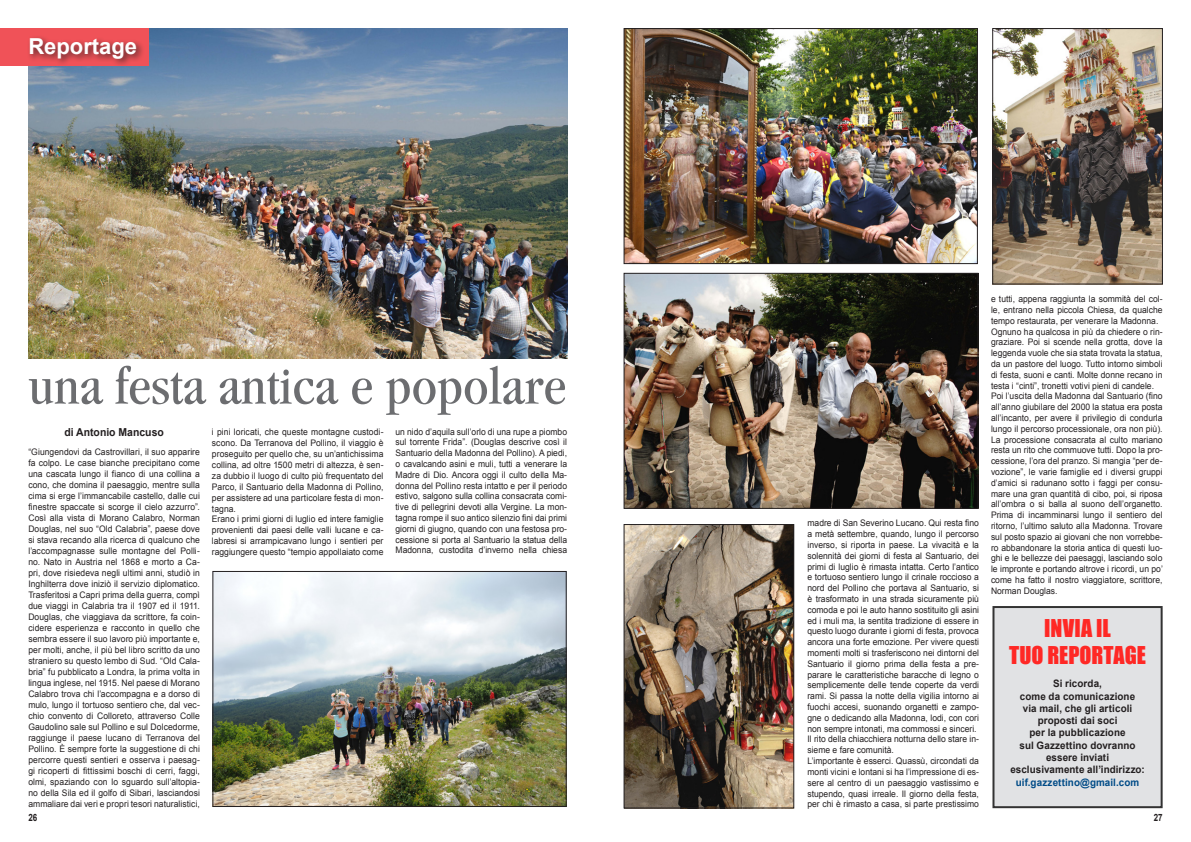
<style>
.page{position:relative;width:1191px;height:842px;background:#fff}
.page>*{position:absolute;margin:0;border:0;box-sizing:border-box;transform-origin:0 0}
.gazzettino_ok{font:condensed 52.9px "Garamond Book Condensed S Si";color:#6c6d70;scale:1.1 1}
.gazzettino_ok-2{font:22.5px "Impact";color:#ff2825}
.Normale{font:700 22px "Arial";color:#fff}
.Normale-2{font:700 11px "Arial";color:#231f20;scale:.95 1}
.gazzettino_ok-3{font:700 10.2px/12.3px "Arial";letter-spacing:.01em;color:#231f20;text-align:center;scale:.96 1}
.t1{font:700 10px "Arial";color:#231f20;scale:.8 1}
.gazzettino_ok-4{font:9px/10.8px "Arial";color:#231f20;text-align:justify;scale:.95 1}
.s1{color:#004b87}
</style>
<div class="page">
<img style="left:215px;top:573px;width:349px;height:232px">
<div style="left:213px;top:571px;width:353px;height:236px;border:1px solid #231f20"></div>
<img style="left:626px;top:30px;width:349px;height:232px">
<div style="left:624px;top:28px;width:353px;height:236px;border:1px solid #231f20"></div>
<img style="left:626px;top:275px;width:350px;height:232px">
<div style="left:624px;top:273px;width:354px;height:236px;border:1px solid #231f20"></div>
<img style="left:626px;top:526px;width:166px;height:280px">
<div style="left:624px;top:524px;width:170px;height:284px;border:1px solid #231f20"></div>
<img style="left:994px;top:30px;width:166px;height:252px">
<div style="left:992px;top:28px;width:170px;height:256px;border:1px solid #231f20"></div>
<img style="left:28px;top:28px;width:539px;height:331px">
<div style="left:0;top:28px;width:149px;height:38px;background:#f05258"></div>
<div style="left:27px;top:35px;width:118px;height:32px;background:#231f20;opacity:.75"></div>
<div style="left:992px;top:606px;width:170px;height:202px;background:#e1e2e4;border:2px solid #333"></div>
<p class="Normale" style="left:28px;top:32px;width:110px">Reportage</p>
<p class="gazzettino_ok" style="left:28px;top:357px;width:490px">una festa antica e popolare</p>
<p class="Normale-2" style="left:64px;top:425px;width:106px">di Antonio Mancuso</p>
<p class="gazzettino_ok-4" style="left:28px;top:446px;width:182px">“Giungendovi da Castrovillari, il suo apparire fa colpo. Le case bianche precipitano come una cascata lungo il fianco di una collina a cono, che domina il paesaggio, mentre sulla cima si erge l’immancabile castello, dalle cui finestre spaccate si scorge il cielo azzurro”.<br>Così alla vista di Morano Calabro, Norman Douglas, nel suo “Old Calabria”, paese dove si stava recando alla ricerca di qualcuno che l’accompagnasse sulle montagne del Polli&shy;no. Nato in Austria nel 1868 e morto a Ca&shy;pri, dove risiedeva negli ultimi anni, studiò in Inghilterra dove iniziò il servizio diplomatico.<br>Trasferitosi a Capri prima della guerra, compì due viaggi in Calabria tra il 1907 ed il 1911.<br>Douglas, che viaggiava da scrittore, fa coin&shy;cidere esperienza e racconto in quello che sembra essere il suo lavoro più importante e, per molti, anche, il più bel libro scritto da uno straniero su questo lembo di Sud. “Old Cala&shy;bria” fu pubblicato a Londra, la prima volta in lingua inglese, nel 1915. Nel paese di Morano Calabro trova chi l’accompagna e a dorso di mulo, lungo il tortuoso sentiero che, dal vec&shy;chio convento di Colloreto, attraverso Colle Gaudolino sale sul Pollino e sul Dolcedorme, raggiunge il paese lucano di Terranova del Pollino. È sempre forte la suggestione di chi percorre questi sentieri e osserva i paesag&shy;gi ricoperti di fittissimi boschi di cerri, faggi, olmi, spaziando con lo sguardo sull’altopia&shy;no della Sila ed il golfo di Sibari, lasciandosi ammaliare dai veri e propri tesori naturalistici,</p>
<p class="gazzettino_ok-4" style="left:212px;top:426px;width:182px">i pini loricati, che queste montagne custodi&shy;scono. Da Terranova del Pollino, il viaggio è proseguito per quello che, su un’antichissima collina, ad oltre 1500 metri di altezza, è sen&shy;za dubbio il luogo di culto più frequentato del Parco, il Santuario della Madonna di Pollino, per assistere ad una particolare festa di mon&shy;tagna.</p>
<p class="gazzettino_ok-4" style="left:212px;top:514px;width:182px">Erano i primi giorni di luglio ed intere famiglie provenienti dai paesi delle valli lucane e ca&shy;labresi si arrampicavano lungo i sentieri per raggiungere questo “tempio appollaiato come</p>
<p class="gazzettino_ok-4" style="left:395px;top:426px;width:182px">un nido d’aquila sull’orlo di una rupe a piombo sul torrente Frida”. (Douglas descrive così il Santuario della Madonna del Pollino). A piedi, o cavalcando asini e muli, tutti a venerare la Madre di Dio. Ancora oggi il culto della Ma&shy;donna del Pollino resta intatto e per il periodo estivo, salgono sulla collina consacrata comi&shy;tive di pellegrini devoti alla Vergine. La mon&shy;tagna rompe il suo antico silenzio fini dai primi giorni di giugno, quando con una festosa pro&shy;cessione si porta al Santuario la statua della Madonna, custodita d’inverno nella chiesa</p>
<p class="gazzettino_ok-4" style="left:807px;top:518px;width:182px">madre di San Severino Lucano. Qui resta fino a metà settembre, quando, lungo il percorso inverso, si riporta in paese. La vivacità e la solennità dei giorni di festa al Santuario, dei primi di luglio è rimasta intatta. Certo l’antico e tortuoso sentiero lungo il crinale roccioso a nord del Pollino che portava al Santuario, si è trasformato in una strada sicuramente più comoda e poi le auto hanno sostituito gli asini ed i muli ma, la sentita tradizione di essere in questo luogo durante i giorni di festa, provoca ancora una forte emozione. Per vivere questi momenti molti si trasferiscono nei dintorni del Santuario il giorno prima della festa a pre&shy;parare le caratteristiche baracche di legno o semplicemente delle tende coperte da verdi rami. Si passa la notte della vigilia intorno ai fuochi accesi, suonando organetti e zampo&shy;gne o dedicando alla Madonna, lodi, con cori non sempre intonati, ma commossi e sinceri.</p>
<p class="gazzettino_ok-4" style="left:807px;top:734px;width:182px">Il rito della chiacchiera notturna dello stare in&shy;sieme e fare comunità.</p>
<p class="gazzettino_ok-4" style="left:807px;top:756px;width:182px">L’importante è esserci. Quassù, circondati da monti vicini e lontani si ha l’impressione di es&shy;sere al centro di un paesaggio vastissimo e stupendo, quasi irreale. Il giorno della festa, per chi è rimasto a casa, si parte prestissimo</p>
<p class="gazzettino_ok-4" style="left:991px;top:294px;width:182px">e tutti, appena raggiunta la sommità del col&shy;le, entrano nella piccola Chiesa, da qualche tempo restaurata, per venerare la Madonna.</p>
<p class="gazzettino_ok-4" style="left:991px;top:326px;width:182px">Ognuno ha qualcosa in più da chiedere o rin&shy;graziare. Poi si scende nella grotta, dove la leggenda vuole che sia stata trovata la statua, da un pastore del luogo. Tutto intorno simboli di festa, suoni e canti. Molte donne recano in testa i “cinti”, tronetti votivi pieni di candele.</p>
<p class="gazzettino_ok-4" style="left:991px;top:391px;width:182px">Poi l’uscita della Madonna dal Santuario (fino all’anno giubilare del 2000 la statua era posta all’incanto, per avere il privilegio di condurla lungo il percorso processionale, ora non più).<br>La processione consacrata al culto mariano resta un rito che commuove tutti. Dopo la pro&shy;cessione, l’ora del pranzo. Si mangia “per de&shy;vozione”, le varie famiglie ed i diversi gruppi d’amici si radunano sotto i faggi per consu&shy;mare una gran quantità di cibo, poi, si riposa all’ombra o si balla al suono dell’organetto.<br>Prima di incamminarsi lungo il sentiero del ritorno, l’ultimo saluto alla Madonna. Trovare sul posto spazio ai giovani che non vorrebbe&shy;ro abbandonare la storia antica di questi luo&shy;ghi e le bellezze dei paesaggi, lasciando solo le impronte e portando altrove i ricordi, un po’ come ha fatto il nostro viaggiatore, scrittore, Norman Douglas.</p>
<p class="gazzettino_ok-2" style="left:1044px;top:610px;width:68px">INVIA IL</p>
<p class="gazzettino_ok-2" style="left:1009px;top:637px;width:138px">TUO REPORTAGE</p>
<p class="gazzettino_ok-3" style="left:1053px;top:678px;width:52px">Si ricorda,</p>
<p class="gazzettino_ok-3" style="left:1019px;top:690px;width:122px">come da comunicazione</p>
<p class="gazzettino_ok-3" style="left:1022px;top:702px;width:115px">via mail, che gli articoli</p>
<p class="gazzettino_ok-3" style="left:1037px;top:715px;width:85px">proposti dai soci</p>
<p class="gazzettino_ok-3" style="left:1029px;top:727px;width:102px">per la pubblicazione</p>
<p class="gazzettino_ok-3" style="left:1019px;top:739px;width:122px">sul Gazzettino dovranno</p>
<p class="gazzettino_ok-3" style="left:1046px;top:752px;width:67px">essere inviati</p>
<p class="gazzettino_ok-3" style="left:1010px;top:764px;width:141px">esclusivamente all’indirizzo: <span class="s1">uif.gazzettino@gmail.com</span></p>
<p class="t1" style="left:28px;top:811px;width:13px">26</p>
<p class="t1" style="left:1153px;top:811px;width:13px">27</p>
</div>
